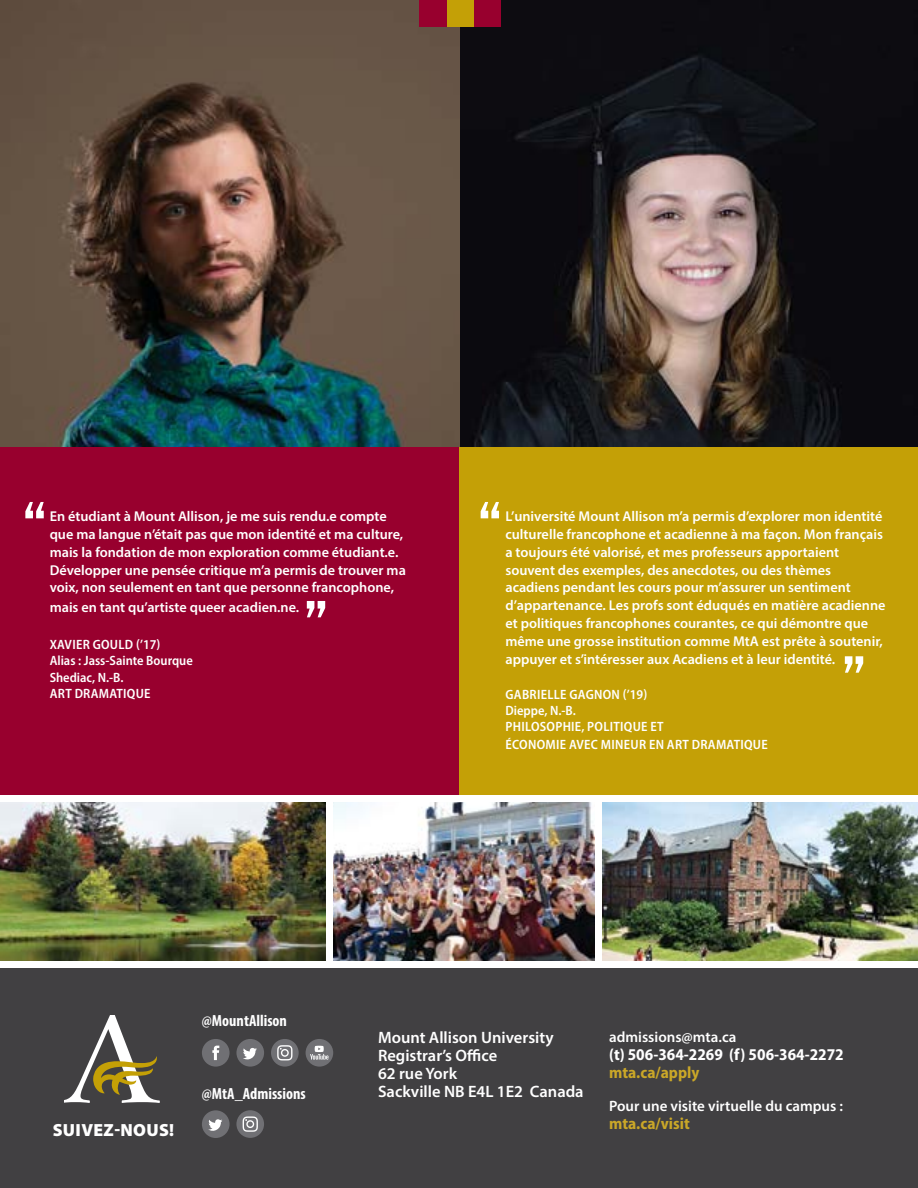
<style>
.page{position:relative;width:918px;height:1188px;background:#fff}
.page>*{position:absolute;margin:0;border:0;box-sizing:border-box;transform-origin:0 0}
.t1{font:58.5px "Franklin Gothic Extra Cond";color:#fff}
.t2{font:900 17.7px "Myriad Pro";letter-spacing:.02em;color:#fff}
.t3{font:600 16.5px/18px "Myriad Pro";color:#fff}
.t4{font:700 semi-condensed 16.5px "Myriad Pro";color:#fff}
.t5{font:700 semi-condensed 16.5px "Myriad Pro";color:#caa728}
.t6{font:700 condensed 16.2px "Myriad Pro";color:#fff}
.t7{font:600 15px "Myriad Pro";color:#fff}
.t8{font:600 14.25px/18px "Myriad Pro";color:#fff}
.t9{font:600 semi-condensed 13.5px/16.4px "Myriad Pro";letter-spacing:.02em;color:#fff}
.t10{font:600 semi-condensed 13.5px/16.5px "Myriad Pro";color:#fff}
.t11{font:condensed 13.5px "Franklin Gothic";color:#fff}
.s1{font-size:17.55px}
</style>
<div class="page">
<div style="left:0;top:432px;width:460px;height:366px;background:#98002e"></div>
<div style="left:459px;top:432px;width:459px;height:366px;background:#c4a006"></div>
<div style="left:0;top:966px;width:918px;height:222px;background:#414042"></div>
<svg style="left:65px;top:1016px;width:95px;height:87px"></svg>
<div style="left:202px;top:1039px;width:28px;height:28px;background:#707074;border-radius:50%"></div>
<svg style="left:212px;top:1046px;width:7px;height:14px"></svg>
<div style="left:236px;top:1039px;width:28px;height:28px;background:#707074;border-radius:50%"></div>
<svg style="left:243px;top:1048px;width:14px;height:12px"></svg>
<div style="left:306px;top:1039px;width:27px;height:28px;background:#707074;border-radius:50%"></div>
<svg style="left:310px;top:1046px;width:19px;height:14px"></svg>
<div style="left:271px;top:1039px;width:28px;height:28px;background:#707074;border-radius:50%"></div>
<svg style="left:277px;top:1045px;width:15px;height:15px"></svg>
<svg style="left:202px;top:1111px;width:62px;height:27px"></svg>
<img style="left:602px;top:802px;width:316px;height:159px">
<img style="left:0;top:802px;width:326px;height:159px">
<img style="left:333px;top:802px;width:262px;height:159px">
<div style="left:0;top:795px;width:918px;height:7px;background:#fff"></div>
<div style="left:0;top:961px;width:918px;height:7px;background:#fff"></div>
<img style="left:0;top:0;width:918px;height:446px">
<div style="left:474px;top:0;width:27px;height:27px;background:#98002e"></div>
<div style="left:446px;top:0;width:28px;height:27px;background:#c4a006"></div>
<div style="left:419px;top:0;width:27px;height:27px;background:#98002e"></div>
<h1 class="t1" style="left:24px;top:492px;width:23px">“</h1>
<p class="t8" style="left:50px;top:506px;width:358px">En étudiant à Mount Allison, je me suis rendu.e compte que ma langue n’était pas que mon identité et ma culture, mais la fondation de mon exploration comme étudiant.e.<br>Développer une pensée critique m’a permis de trouver ma voix, non seulement en tant que personne francophone,</p>
<p class="t8" style="left:50px;top:598px;width:251px">mais en tant qu’artiste queer acadien.ne.</p>
<p class="t10" style="left:50px;top:636px;width:145px">XAVIER GOULD (’17)<br>Alias : Jass-Sainte Bourque<br>Shediac, N.-B.<br>ART DRAMATIQUE</p>
<h1 class="t1" style="left:305px;top:591px;width:23px">”</h1>
<h1 class="t1" style="left:479px;top:492px;width:23px">“</h1>
<p class="t8" style="left:505px;top:506px;width:382px">L’université Mount Allison m’a permis d’explorer mon identité culturelle francophone et acadienne à ma façon. Mon français a toujours été valorisé, et mes professeurs apportaient souvent des exemples, des anecdotes, ou des thèmes acadiens pendant les cours pour m’assurer un sentiment d’appartenance. Les profs sont éduqués en matière acadienne et politiques francophones courantes, ce qui démontre que même une grosse institution comme MtA est prête à soutenir, appuyer et s’intéresser aux Acadiens et à leur identité.</p>
<p class="t9" style="left:505px;top:686px;width:160px">GABRIELLE GAGNON (’19)<br>Dieppe, N.-B.<br>PHILOSOPHIE, POLITIQUE ET</p>
<p class="t9" style="left:506px;top:736px;width:264px">ÉCONOMIE AVEC MINEUR EN ART DRAMATIQUE</p>
<h1 class="t1" style="left:843px;top:646px;width:23px">”</h1>
<p class="t6" style="left:202px;top:1011px;width:87px">@MountAllison</p>
<p class="t6" style="left:202px;top:1083px;width:105px">@MtA_Admissions</p>
<p class="t11" style="left:37px;top:1123px;width:219px"><span class="s1">MTA.CA</span> POUR PLUS D’INFORMATION</p>
<p class="t2" style="left:53px;top:1119px;width:123px">SUIVEZ-NOUS!</p>
<p class="t3" style="left:378px;top:1028px;width:207px">Mount Allison University<br>Registrar’s Office<br>62 rue York<br>Sackville NB E4L 1E2 Canada</p>
<p class="t7" style="left:609px;top:1027px;width:129px">admissions@mta.ca</p>
<p class="t4" style="left:609px;top:1044px;width:236px">(t) 506-364-2269 (f) 506-364-2272</p>
<p class="t5" style="left:609px;top:1062px;width:92px">mta.ca/apply</p>
<p class="t7" style="left:609px;top:1096px;width:235px">Pour une visite virtuelle du campus :</p>
<p class="t5" style="left:609px;top:1113px;width:82px">mta.ca/visit</p>
</div>
